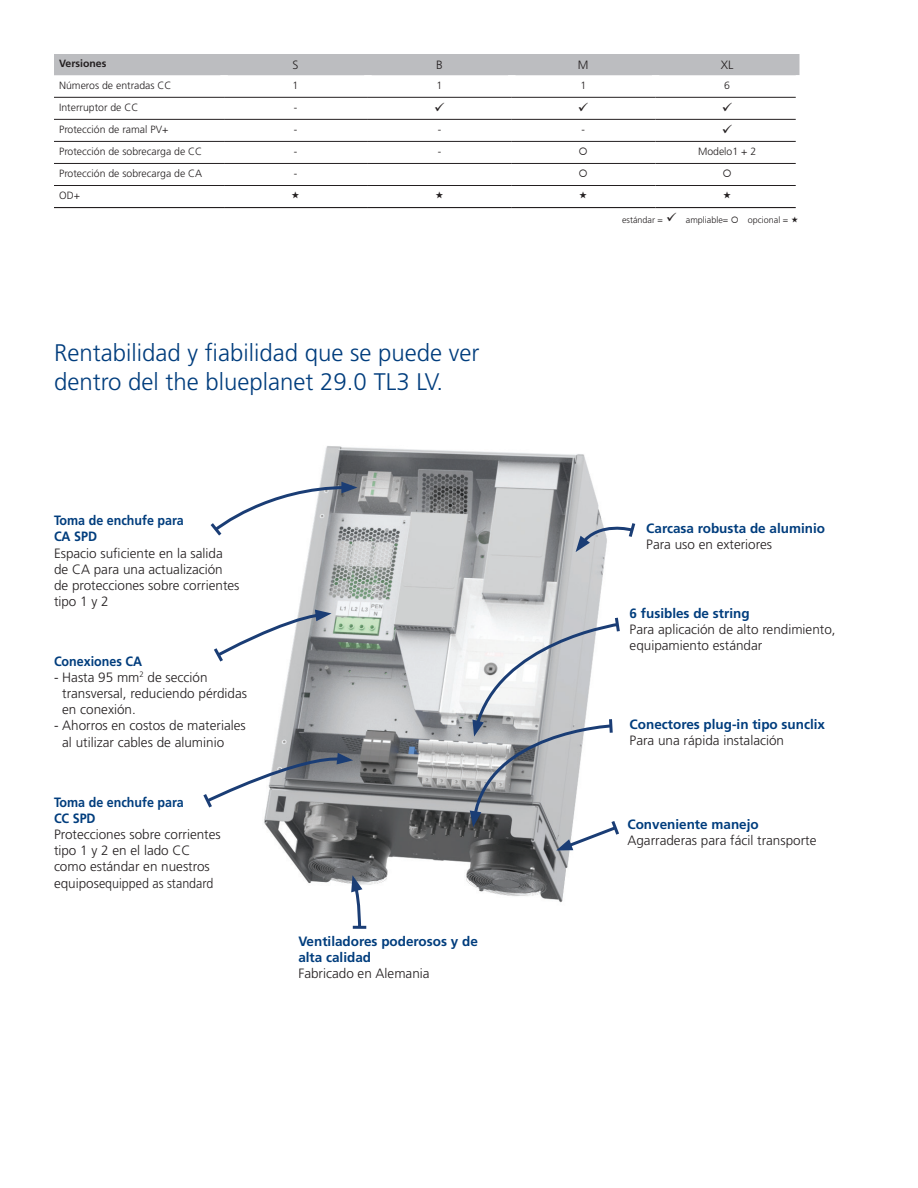
<style>
.page{position:relative;width:918px;height:1188px;background:#fff}
.page>*{position:absolute;margin:0;border:0;box-sizing:border-box;transform-origin:0 0}
.t1{font:300 24px/28.8px "Frutiger LT Pro";color:#013d7d}
.t2{font:300 13.5px/16.2px "Frutiger LT Pro";color:#231f20}
.t3{font:700 13.5px/16.2px "Frutiger LT Pro";color:#013d7d}
.t4{font:700 13.5px/16.2px "Frutiger LT Pro";color:#013d7d;scale:.93 1}
.t5{font:300 12px "Frutiger LT Pro";color:#231f20}
.t6{font:300 10.5px "Frutiger LT Pro";color:#231f20}
.t7{font:700 10.5px "Frutiger LT Pro";color:#231f20}
.t8{font:300 9px "Frutiger LT Pro";color:#231f20}
</style>
<div class="page">
<img style="left:264px;top:446px;width:342px;height:483px">
<svg style="left:351px;top:875px;width:15px;height:54px"></svg>
<svg style="left:576px;top:520px;width:60px;height:32px"></svg>
<svg style="left:470px;top:614px;width:150px;height:237px"></svg>
<svg style="left:210px;top:482px;width:147px;height:57px"></svg>
<svg style="left:214px;top:610px;width:118px;height:55px"></svg>
<svg style="left:203px;top:753px;width:150px;height:58px"></svg>
<div style="left:54px;top:54px;width:746px;height:21px;background:#bcbdc0"></div>
<hr style="left:54px;top:207px;width:170px;height:1px;background:#231f20">
<hr style="left:224px;top:207px;width:144px;height:1px;background:#231f20">
<hr style="left:368px;top:207px;width:144px;height:1px;background:#231f20">
<hr style="left:512px;top:207px;width:144px;height:1px;background:#231f20">
<hr style="left:656px;top:207px;width:140px;height:1px;background:#231f20">
<hr style="left:54px;top:97px;width:170px;height:1px;background:#231f20">
<hr style="left:224px;top:97px;width:144px;height:1px;background:#231f20">
<hr style="left:368px;top:97px;width:144px;height:1px;background:#231f20">
<hr style="left:512px;top:97px;width:144px;height:1px;background:#231f20">
<hr style="left:656px;top:97px;width:140px;height:1px;background:#231f20">
<hr style="left:54px;top:119px;width:170px;height:1px;background:#231f20">
<hr style="left:224px;top:119px;width:144px;height:1px;background:#231f20">
<hr style="left:368px;top:119px;width:144px;height:1px;background:#231f20">
<hr style="left:512px;top:119px;width:144px;height:1px;background:#231f20">
<hr style="left:656px;top:119px;width:140px;height:1px;background:#231f20">
<hr style="left:54px;top:141px;width:170px;height:1px;background:#231f20">
<hr style="left:224px;top:141px;width:144px;height:1px;background:#231f20">
<hr style="left:368px;top:141px;width:144px;height:1px;background:#231f20">
<hr style="left:512px;top:141px;width:144px;height:1px;background:#231f20">
<hr style="left:656px;top:141px;width:140px;height:1px;background:#231f20">
<hr style="left:54px;top:163px;width:170px;height:1px;background:#231f20">
<hr style="left:224px;top:163px;width:144px;height:1px;background:#231f20">
<hr style="left:368px;top:163px;width:144px;height:1px;background:#231f20">
<hr style="left:512px;top:163px;width:144px;height:1px;background:#231f20">
<hr style="left:656px;top:163px;width:140px;height:1px;background:#231f20">
<hr style="left:54px;top:185px;width:170px;height:1px;background:#231f20">
<hr style="left:224px;top:185px;width:144px;height:1px;background:#231f20">
<hr style="left:368px;top:185px;width:144px;height:1px;background:#231f20">
<hr style="left:512px;top:185px;width:144px;height:1px;background:#231f20">
<hr style="left:656px;top:185px;width:140px;height:1px;background:#231f20">
<p class="t7" style="left:59px;top:58px;width:49px">Versiones</p>
<p class="t5" style="left:293px;top:57px;width:7px">S</p>
<p class="t5" style="left:436px;top:57px;width:8px">B</p>
<p class="t5" style="left:578px;top:57px;width:12px">M</p>
<p class="t5" style="left:721px;top:57px;width:14px">XL</p>
<p class="t6" style="left:59px;top:79px;width:114px">Números de entradas CC</p>
<p class="t6" style="left:293px;top:79px;width:7px">1</p>
<p class="t6" style="left:437px;top:79px;width:7px">1</p>
<p class="t6" style="left:580px;top:79px;width:7px">1</p>
<p class="t6" style="left:724px;top:79px;width:7px">6</p>
<p class="t6" style="left:59px;top:101px;width:81px">Interruptor de CC</p>
<p class="t6" style="left:294px;top:101px;width:5px">-</p>
<p class="t6" style="left:59px;top:123px;width:111px">Protección de ramal PV+</p>
<p class="t6" style="left:294px;top:123px;width:5px">-</p>
<p class="t6" style="left:438px;top:123px;width:5px">-</p>
<p class="t6" style="left:582px;top:123px;width:5px">-</p>
<p class="t6" style="left:59px;top:145px;width:145px">Protección de sobrecarga de CC</p>
<p class="t6" style="left:294px;top:145px;width:5px">-</p>
<p class="t6" style="left:438px;top:145px;width:5px">-</p>
<p class="t6" style="left:698px;top:145px;width:60px">Modelo1 + 2</p>
<p class="t6" style="left:59px;top:167px;width:145px">Protección de sobrecarga de CA</p>
<p class="t6" style="left:294px;top:167px;width:5px">-</p>
<p class="t6" style="left:59px;top:189px;width:22px">OD+</p>
<p class="t8" style="left:622px;top:215px;width:168px">estándar = ✓ ampliable= ○ opcional =</p>
<h1 class="t1" style="left:54px;top:339px;width:427px">Rentabilidad y fiabilidad que se puede ver dentro del the blueplanet 29.0 TL3 LV.</h1>
<p class="t4" style="left:54px;top:513px;width:141px">Toma de enchufe para<br>CA SPD</p>
<p class="t2" style="left:54px;top:545px;width:187px">Espacio suficiente en la salida de CA para una actualización de protecciones sobre corrientes tipo 1 y 2</p>
<p class="t4" style="left:54px;top:653px;width:96px">Conexiones CA</p>
<p class="t2" style="left:62px;top:669px;width:186px;text-indent:-8px">- Hasta 95 mm<sup>2</sup> de sección transversal, reduciendo pérdidas en conexión.</p>
<p class="t2" style="left:62px;top:718px;width:185px;text-indent:-8px">- Ahorros en costos de materiales al utilizar cables de aluminio</p>
<p class="t4" style="left:54px;top:794px;width:141px">Toma de enchufe para<br>CC SPD</p>
<p class="t2" style="left:54px;top:826px;width:168px">Protecciones sobre corrientes tipo 1 y 2 en el lado CC como estándar en nuestros equiposequipped as standard</p>
<p class="t3" style="left:298px;top:933px;width:181px">Ventiladores poderosos y de alta calidad</p>
<p class="t2" style="left:298px;top:965px;width:133px">Fabricado en Alemania</p>
<p class="t3" style="left:646px;top:520px;width:180px">Carcasa robusta de aluminio</p>
<p class="t2" style="left:646px;top:536px;width:127px">Para uso en exteriores</p>
<p class="t3" style="left:630px;top:605px;width:122px">6 fusibles de string</p>
<p class="t2" style="left:630px;top:621px;width:208px">Para aplicación de alto rendimiento, equipamiento estándar</p>
<p class="t3" style="left:630px;top:716px;width:197px">Conectores plug-in tipo sunclix</p>
<p class="t2" style="left:630px;top:732px;width:156px">Para una rápida instalación</p>
<p class="t3" style="left:627px;top:816px;width:133px">Conveniente manejo</p>
<p class="t2" style="left:627px;top:832px;width:190px">Agarraderas para fácil transporte</p>
</div>
